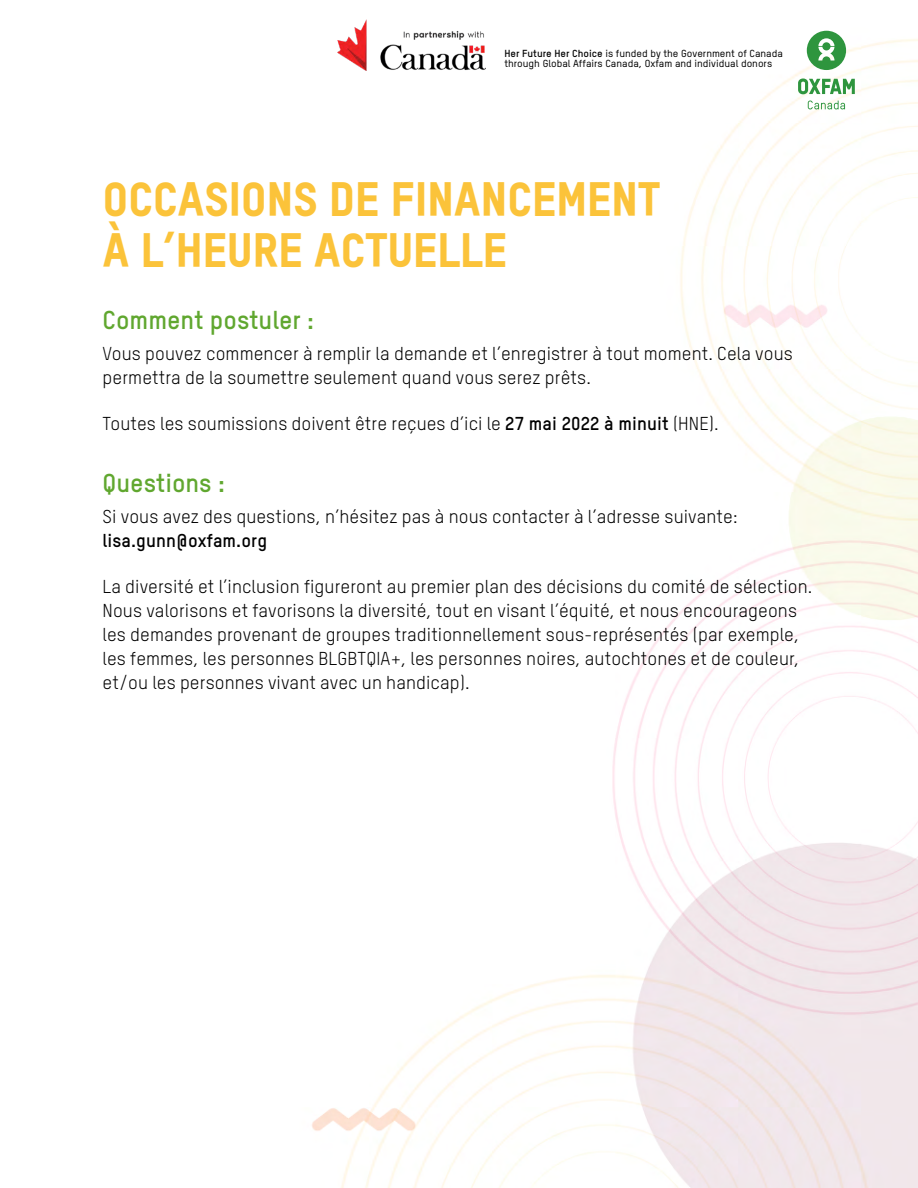
<style>
.page{position:relative;width:918px;height:1188px;background:#fff}
.page>*{position:absolute;margin:0;border:0;box-sizing:border-box;transform-origin:0 0}
.t1{font:47.1px/51px "Oxfam TSTARPRO Headline";letter-spacing:-.01em;color:#fbc33a}
.t2{font:700 25.5px "Oxfam TSTARPRO";color:#60a72f}
.t3{font:18.3px/24px "Oxfam TSTARPRO";letter-spacing:.005em;color:#000}
.t4{font:700 18.3px "Oxfam TSTARPRO";letter-spacing:.005em;color:#000}
.t5{font:500 10.05px/10.1px "Oxfam TSTARPRO";color:#000;scale:1.05 1}
.s1{font-weight:700}
</style>
<div class="page">
<img style="left:312px;top:30px;width:606px;height:1158px">
<svg style="left:808px;top:101px;width:37px;height:8px"></svg>
<svg style="left:807px;top:31px;width:39px;height:39px"></svg>
<svg style="left:798px;top:78px;width:57px;height:16px"></svg>
<img style="left:337px;top:19px;width:148px;height:52px">
<p class="t5" style="left:504px;top:48px;width:267px"><span class="s1">Her Future Her Choice</span> is funded by the Government of Canada through Global Affairs Canada, Oxfam and individual donors</p>
<h1 class="t1" style="left:103px;top:169px;width:560px">OCCASIONS DE FINANCEMENT<br>À L’HEURE ACTUELLE</h1>
<h2 class="t2" style="left:103px;top:300px;width:213px">Comment postuler :</h2>
<p class="t3" style="left:103px;top:340px;width:692px">Vous pouvez commencer à remplir la demande et l’enregistrer à tout moment. Cela vous permettra de la soumettre seulement quand vous serez prêts.</p>
<p class="t3" style="left:103px;top:410px;width:618px">Toutes les soumissions doivent être reçues d’ici le <span class="s1">27 mai 2022 à minuit</span> (HNE).</p>
<h2 class="t2" style="left:103px;top:464px;width:124px">Questions :</h2>
<p class="t3" style="left:103px;top:504px;width:637px">Si vous avez des questions, n’hésitez pas à nous contacter à l’adresse suivante:</p>
<p class="t4" style="left:103px;top:527px;width:166px">lisa.gunn@oxfam.org</p>
<p class="t3" style="left:103px;top:573px;width:711px">La diversité et l’inclusion figureront au premier plan des décisions du comité de sélection.<br>Nous valorisons et favorisons la diversité, tout en visant l’équité, et nous encourageons les demandes provenant de groupes traditionnellement sous-représentés (par exemple, les femmes, les personnes BLGBTQIA+, les personnes noires, autochtones et de couleur, et/ou les personnes vivant avec un handicap).</p>
</div>
